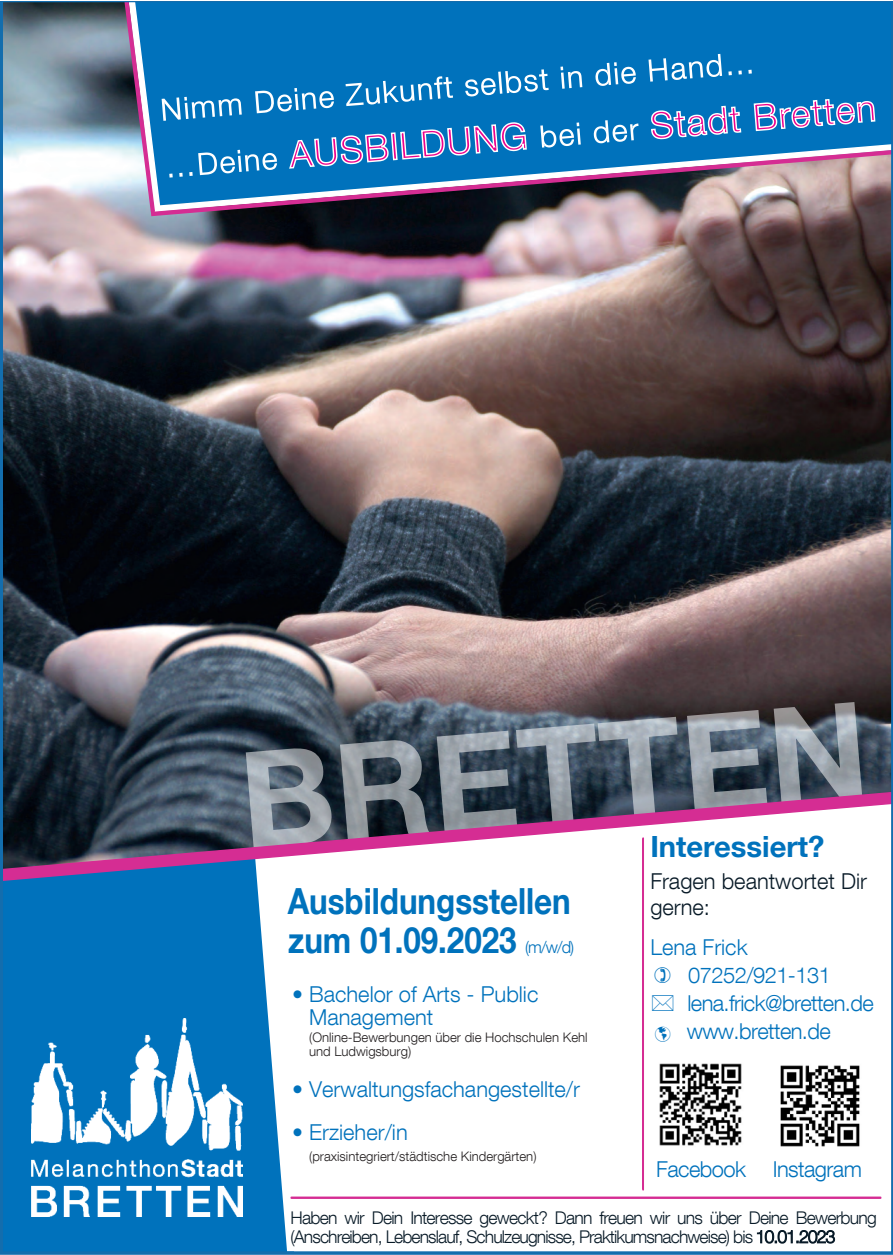
<style>
.page{position:relative;width:893px;height:1255px;background:#fff}
.page>*{position:absolute;margin:0;border:0;box-sizing:border-box;transform-origin:0 0}
.t1{font:700 134.25px "Helvetica Neue LT Com";color:rgb(255 255 255/.52)}
.t2{font:700 36px/39px "Helvetica Neue LT Com";color:#0072bc;scale:.87 1}
.t3{font:700 29.25px "Helvetica Neue LT Com";color:#0072bc}
.t4{font:300 21.9px/27.8px "Helvetica Neue LT Com";letter-spacing:-.025em;color:#0072bc}
.t5{font:300 21.9px/23.4px "Helvetica Neue LT Com";color:#0072bc}
.t6{font:300 21.9px/26.2px "Helvetica Neue LT Com";color:#081a27}
.t7{font:300 17.55px/18.9px "Helvetica Neue LT Com";letter-spacing:-.05em;color:#081a27}
.t8{font:300 13.2px/14.1px "Helvetica Neue LT Com";color:#231f20}
.s1{font-weight:300;font-size:16.5px}
</style>
<div class="page">
<img style="left:0;top:1px;width:893px;height:1253px">
<div style="left:290px;top:1196px;width:591px;height:2px;background:#d52d93;border:1px solid #d52d93"></div>
<div style="left:757px;top:1223px;width:80px;height:17px;background:#fff"></div>
<div style="left:760px;top:1225px;width:93px;height:17px;background:#fff"></div>
<img style="left:696px;top:1052px;width:56px;height:104px">
<svg style="left:642px;top:836px;width:54px;height:355px"></svg>
<h1 class="t1" style="left:233px;top:718px;width:631px;rotate:-5deg">BRETTEN</h1>
<p class="t3" style="left:650px;top:827px;width:175px">Interessiert?</p>
<p class="t6" style="left:650px;top:867px;width:218px">Fragen beantwortet Dir gerne:</p>
<p class="t4" style="left:687px;top:933px;width:189px;text-indent:-36px">Lena Frick<br>07252/921-131 lena.frick@bretten.de www.bretten.de</p>
<p class="t2" style="left:288px;top:881px;width:331px">Ausbildungsstellen zum 01.09.2023 <span class="s1">(m/w/d)</span></p>
<p class="t5" style="left:309px;top:981px;width:231px;text-indent:-17px">• Bachelor of Arts - Public<br>Management</p>
<p class="t8" style="left:309px;top:1030px;width:280px">(Online-Bewerbungen über die Hochschulen Kehl und Ludwigsburg)</p>
<p class="t5" style="left:292px;top:1076px;width:289px">• Verwaltungsfachangestellte/r</p>
<p class="t5" style="left:292px;top:1120px;width:117px">• Erzieher/in</p>
<p class="t8" style="left:309px;top:1148px;width:229px">(praxisintegriert/städtische Kindergärten)</p>
<p class="t4" style="left:656px;top:1155px;width:207px">Facebook Instagram</p>
<p class="t7" style="left:290px;top:1207px;width:588px">Haben wir Dein Interesse geweckt? Dann freuen wir uns über Deine Bewerbung (Anschreiben, Lebenslauf, Schulzeugnisse, Praktikumsnachweise) bis 10.01.2023</p>
</div>
